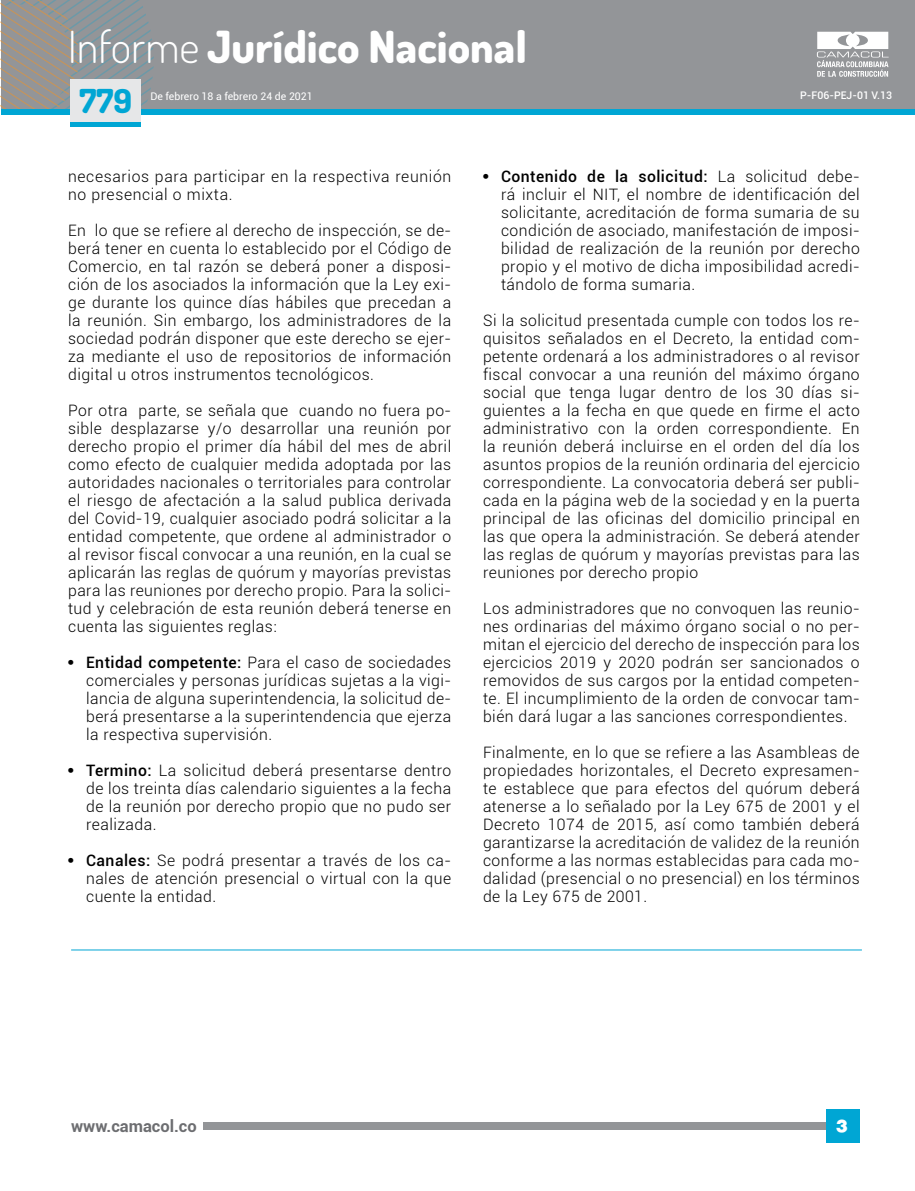
<style>
.page{position:relative;width:915px;height:1191px;background:#fff}
.page>*{position:absolute;margin:0;border:0;box-sizing:border-box;transform-origin:0 0}
.t1{font:800 44.25px "Dosis";color:#fff}
.t2{font:800 33px "Dosis";color:#00a6d4}
.t3{font:900 19.5px "Roboto";color:#fff}
.t4{font:900 19.5px "Helvetica";color:#fff}
.t5{font:700 16.5px "Roboto";color:#6d6e71}
.t6{font:300 15.75px/18px "Roboto";letter-spacing:.03em;color:#000;text-align:justify}
.t7{font:10.5px "Roboto";color:#fff}
.t8{font:500 10.5px "Roboto";color:#fff}
.s1{font-weight:300}
.s2{font-family:"Helvetica";font-weight:400}
.s3{font-weight:500}
</style>
<div class="page">
<div style="left:203px;top:1122px;width:655px;height:7px;background:#939598"></div>
<div style="left:825px;top:1109px;width:33px;height:34px;background:#00a6d4"></div>
<div style="left:1px;top:0;width:913px;height:108px;background:#939598"></div>
<div style="left:1px;top:109px;width:913px;height:5px;background:#00a6d4"></div>
<svg style="left:1px;top:0;width:158px;height:109px"></svg>
<svg style="left:817px;top:32px;width:71px;height:45px"></svg>
<div style="left:70px;top:122px;width:70px;height:5px;background:#00a6d4"></div>
<div style="left:70px;top:79px;width:70px;height:43px;background:#e6e7e8"></div>
<hr style="left:71px;top:949px;width:790px;height:1px;background:#00a6d4">
<h1 class="t1" style="left:68px;top:18px;width:460px"><span class="s1">Informe</span> Jurídico Nacional</h1>
<h2 class="t2" style="left:80px;top:80px;width:54px">779</h2>
<p class="t7" style="left:150px;top:89px;width:164px">De febrero 18 a febrero 24 de 2021</p>
<p class="t8" style="left:800px;top:87px;width:93px">P-F06-PEJ-01 V.13</p>
<p class="t6" style="left:68px;top:167px;width:384px">necesarios para participar en la respectiva reunión no presencial o mixta.</p>
<p class="t6" style="left:68px;top:221px;width:384px">En lo que se refiere al derecho de inspección, se de&shy;berá tener en cuenta lo establecido por el Código de Comercio, en tal razón se deberá poner a disposi&shy;ción de los asociados la información que la Ley exi&shy;ge durante los quince días hábiles que precedan a la reunión. Sin embargo, los administradores de la sociedad podrán disponer que este derecho se ejer&shy;za mediante el uso de repositorios de información digital u otros instrumentos tecnológicos.</p>
<p class="t6" style="left:68px;top:401px;width:384px">Por otra parte, se señala que cuando no fuera po&shy;sible desplazarse y/o desarrollar una reunión por derecho propio el primer día hábil del mes de abril como efecto de cualquier medida adoptada por las autoridades nacionales o territoriales para controlar el riesgo de afectación a la salud publica derivada del Covid-19, cualquier asociado podrá solicitar a la entidad competente, que ordene al administrador o al revisor fiscal convocar a una reunión, en la cual se aplicarán las reglas de quórum y mayorías previstas para las reuniones por derecho propio. Para la solici&shy;tud y celebración de esta reunión deberá tenerse en cuenta las siguientes reglas:</p>
<p class="t6" style="left:86px;top:653px;width:366px;text-indent:-18px"><span class="s2">•</span> <span class="s3">Entidad competente:</span> Para el caso de sociedades comerciales y personas jurídicas sujetas a la vigi&shy;lancia de alguna superintendencia, la solicitud de&shy;berá presentarse a la superintendencia que ejerza la respectiva supervisión.</p>
<p class="t6" style="left:86px;top:761px;width:366px;text-indent:-18px"><span class="s2">•</span> <span class="s3">Termino:</span> La solicitud deberá presentarse dentro de los treinta días calendario siguientes a la fecha de la reunión por derecho propio que no pudo ser realizada.</p>
<p class="t6" style="left:86px;top:851px;width:366px;text-indent:-18px"><span class="s2">•</span> <span class="s3">Canales:</span> Se podrá presentar a través de los ca&shy;nales de atención presencial o virtual con la que cuente la entidad.</p>
<p class="t6" style="left:501px;top:167px;width:360px;text-indent:-18px"><span class="s2">•</span> <span class="s3">Contenido de la solicitud:</span> La solicitud debe&shy;rá incluir el NIT, el nombre de identificación del solicitante, acreditación de forma sumaria de su condición de asociado, manifestación de imposi&shy;bilidad de realización de la reunión por derecho propio y el motivo de dicha imposibilidad acredi&shy;tándolo de forma sumaria.</p>
<p class="t6" style="left:483px;top:311px;width:378px">Si la solicitud presentada cumple con todos los re&shy;quisitos señalados en el Decreto, la entidad com&shy;petente ordenará a los administradores o al revisor fiscal convocar a una reunión del máximo órgano social que tenga lugar dentro de los 30 días si&shy;guientes a la fecha en que quede en firme el acto administrativo con la orden correspondiente. En la reunión deberá incluirse en el orden del día los asuntos propios de la reunión ordinaria del ejercicio correspondiente. La convocatoria deberá ser publi&shy;cada en la página web de la sociedad y en la puerta principal de las oficinas del domicilio principal en las que opera la administración. Se deberá atender las reglas de quórum y mayorías previstas para las reuniones por derecho propio</p>
<p class="t6" style="left:483px;top:599px;width:378px">Los administradores que no convoquen las reunio&shy;nes ordinarias del máximo órgano social o no per&shy;mitan el ejercicio del derecho de inspección para los ejercicios 2019 y 2020 podrán ser sancionados o removidos de sus cargos por la entidad competen&shy;te. El incumplimiento de la orden de convocar tam&shy;bién dará lugar a las sanciones correspondientes.</p>
<p class="t6" style="left:483px;top:743px;width:378px">Finalmente, en lo que se refiere a las Asambleas de propiedades horizontales, el Decreto expresamen&shy;te establece que para efectos del quórum deberá atenerse a lo señalado por la Ley 675 de 2001 y el Decreto 1074 de 2015, así como también deberá garantizarse la acreditación de validez de la reunión conforme a las normas establecidas para cada mo&shy;dalidad (presencial o no presencial) en los términos de la Ley 675 de 2001.</p>
<p class="t5" style="left:71px;top:1114px;width:127px">www.camacol.co</p>
<p class="t3" style="left:836px;top:1114px;width:13px">1</p>
<p class="t4" style="left:836px;top:1118px;width:13px">3</p>
</div>
